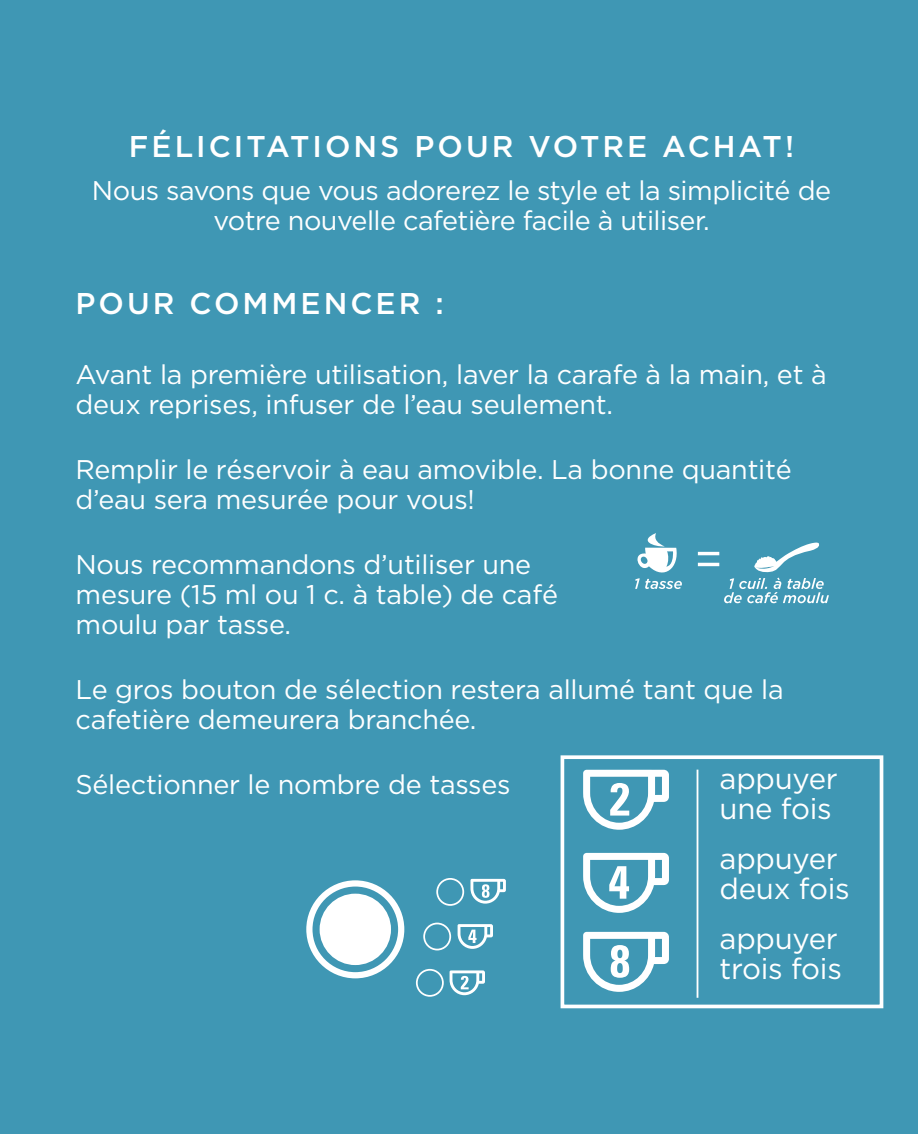
<style>
.page{position:relative;width:918px;height:1134px;background:#3f97b4}
.page>*{position:absolute;margin:0;border:0;box-sizing:border-box;transform-origin:0 0}
.t1{font:500 30px "Gotham";letter-spacing:.1em;color:#fff}
.t2{font:29.4px/29.4px "Gotham";letter-spacing:-.01em;color:#fff}
.t3{font:27px/30px "Gotham";letter-spacing:-.01em;color:#fff}
</style>
<div class="page">
<svg style="left:450px;top:970px;width:35px;height:25px"></svg>
<svg style="left:458px;top:924px;width:35px;height:25px"></svg>
<svg style="left:471px;top:879px;width:35px;height:25px"></svg>
<svg style="left:583px;top:770px;width:86px;height:60px"></svg>
<svg style="left:583px;top:853px;width:86px;height:60px"></svg>
<svg style="left:583px;top:932px;width:86px;height:60px"></svg>
<svg style="left:436px;top:878px;width:28px;height:28px"></svg>
<svg style="left:423px;top:923px;width:28px;height:27px"></svg>
<svg style="left:416px;top:969px;width:28px;height:28px"></svg>
<svg style="left:306px;top:880px;width:98px;height:98px"></svg>
<div style="left:561px;top:755px;width:322px;height:253px;border:4px solid #fff"></div>
<hr style="left:697px;top:770px;width:1px;height:228px;background:#fff">
<div style="left:611px;top:511px;width:241px;height:128px;border:3px solid #3f97b4;border-radius:19px"></div>
<hr style="left:698px;top:552px;width:21px;height:3px;background:#fff">
<hr style="left:698px;top:563px;width:21px;height:3px;background:#fff">
<svg style="left:635px;top:533px;width:47px;height:56px"></svg>
<svg style="left:724px;top:542px;width:105px;height:61px"></svg>
<p class="t1" style="left:129px;top:130px;width:667px">FÉLICITATIONS POUR VOTRE ACHAT!</p>
<p class="t3" style="left:92px;top:175px;width:741px;text-align:center">Nous savons que vous adorerez le style et la simplicité de votre nouvelle cafetière facile à utiliser.</p>
<p class="t1" style="left:76px;top:286px;width:370px">POUR COMMENCER :</p>
<p class="t3" style="left:76px;top:359px;width:753px">Avant la première utilisation, laver la carafe à la main, et à deux reprises, infuser de l’eau seulement.</p>
<p class="t3" style="left:76px;top:454px;width:718px">Remplir le réservoir à eau amovible. La bonne quantité d’eau sera mesurée pour vous!</p>
<p class="t3" style="left:76px;top:549px;width:484px">Nous recommandons d’utiliser une mesure (15 ml ou 1 c. à table) de café moulu par tasse.</p>
<p class="t3" style="left:76px;top:674px;width:710px">Le gros bouton de sélection restera allumé tant que la cafetière demeurera branchée.</p>
<p class="t3" style="left:76px;top:769px;width:437px">Sélectionner le nombre de tasses</p>
<p class="t2" style="left:720px;top:764px;width:120px">appuyer une fois</p>
<p class="t2" style="left:720px;top:844px;width:132px">appuyer deux fois</p>
<p class="t2" style="left:720px;top:924px;width:124px">appuyer trois fois</p>
</div>
